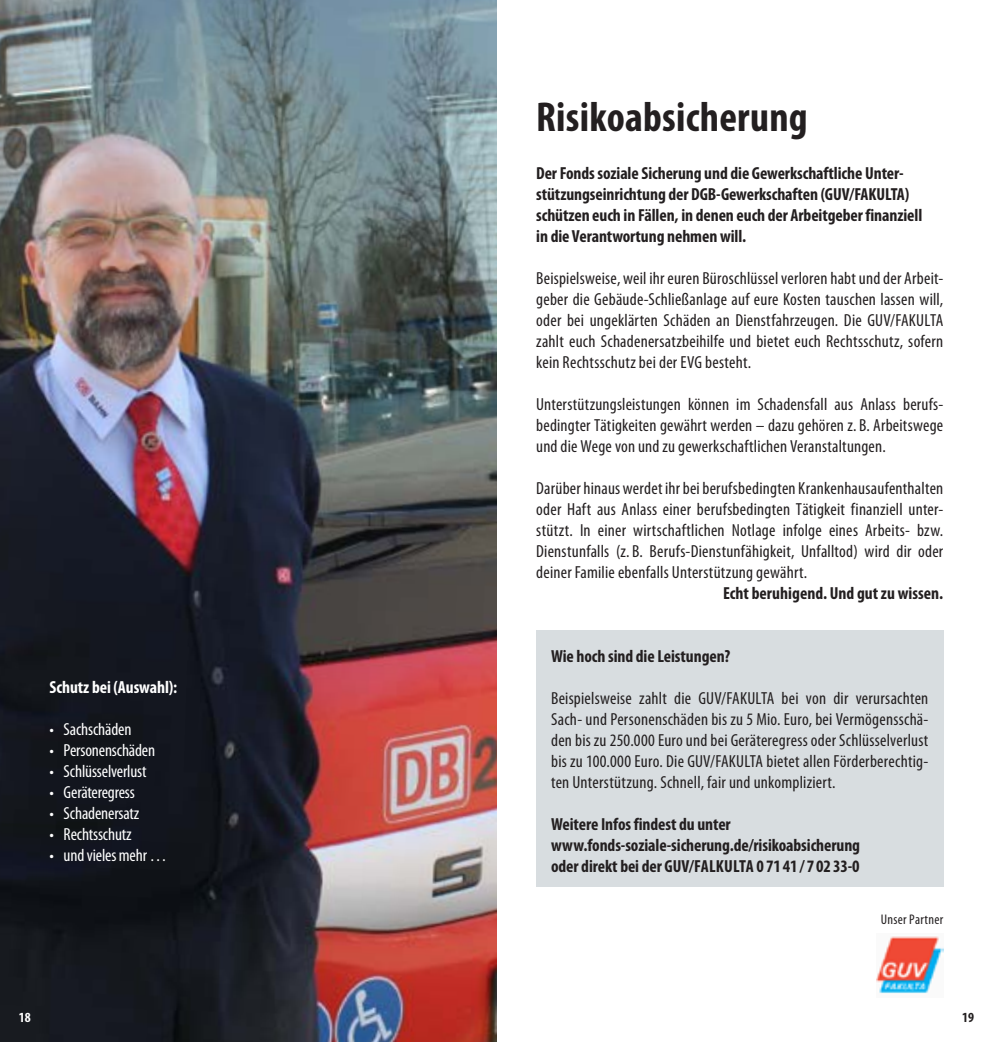
<style>
.page{position:relative;width:993px;height:1042px;background:#fff}
.page>*{position:absolute;margin:0;border:0;box-sizing:border-box;transform-origin:0 0}
._01_Headline_24_28{font:700 condensed 42px "Myriad Pro";letter-spacing:.005em;color:#231f20}
._03_Body{font:condensed 17.5px/21px "Myriad Pro";letter-spacing:.015em;color:#231f20;text-align:justify}
._03_Body_fett{font:700 condensed 17.5px/21px "Myriad Pro";letter-spacing:-.005em;color:#231f20}
.t1{font:condensed 17.5px "Myriad Pro";letter-spacing:-.01em;color:#fff}
._03_Body-2{font:700 condensed 17.5px "Myriad Pro";color:#231f20}
._03_Body_fett-2{font:700 condensed 17.5px "Myriad Pro";letter-spacing:-.005em;color:#fff}
._03_Body-3{font:condensed 14px "Myriad Pro";letter-spacing:.02em;color:#231f20}
._09_Seitenzahl{font:700 condensed 14px "Myriad Pro";color:#fff}
._09_Seitenzahl-2{font:700 condensed 14px "Myriad Pro";color:#231f20}
</style>
<div class="page">
<img style="left:0;top:0;width:496px;height:1042px">
<div style="left:536px;top:630px;width:407px;height:256px;background:#d8dde0"></div>
<img style="left:876px;top:936px;width:67px;height:58px">
<p class="_03_Body_fett-2" style="left:50px;top:678px;width:129px">Schutz bei (Auswahl):</p>
<p class="t1" style="left:50px;top:720px;width:83px">• Sachschäden</p>
<p class="t1" style="left:50px;top:741px;width:107px">• Personenschäden</p>
<p class="t1" style="left:50px;top:762px;width:98px">• Schlüsselverlust</p>
<p class="t1" style="left:50px;top:783px;width:87px">• Geräteregress</p>
<p class="t1" style="left:50px;top:804px;width:91px">• Schadenersatz</p>
<p class="t1" style="left:50px;top:825px;width:83px">• Rechtsschutz</p>
<p class="t1" style="left:50px;top:846px;width:119px">• und vieles mehr …</p>
<p class="_01_Headline_24_28" style="left:536px;top:94px;width:273px">Risikoabsicherung</p>
<p class="_03_Body_fett" style="left:536px;top:162px;width:387px">Der Fonds soziale Sicherung und die Gewerkschaftliche Unter&shy;stützungseinrichtung der DGB-Gewerkschaften (GUV/FAKULTA) schützen euch in Fällen, in denen euch der Arbeitgeber finanziell in die Verantwortung nehmen will.</p>
<p class="_03_Body" style="left:536px;top:268px;width:408px">Beispielsweise, weil ihr euren Büroschlüssel verloren habt und der Arbeit&shy;geber die Gebäude-Schließanlage auf eure Kosten tauschen lassen will, oder bei ungeklärten Schäden an Dienstfahrzeugen. Die GUV/FAKULTA zahlt euch Schadenersatzbeihilfe und bietet euch Rechtsschutz, sofern kein Rechtsschutz bei der EVG besteht.</p>
<p class="_03_Body" style="left:536px;top:394px;width:408px">Unterstützungsleistungen können im Schadensfall aus Anlass berufs&shy;bedingter Tätigkeiten gewährt werden – dazu gehören z. B. Arbeitswege und die Wege von und zu gewerkschaftlichen Veranstaltungen.</p>
<p class="_03_Body" style="left:536px;top:478px;width:408px">Darüber hinaus werdet ihr bei berufsbedingten Krankenhausaufenthalten oder Haft aus Anlass einer berufsbedingten Tätigkeit finanziell unter&shy;stützt. In einer wirtschaftlichen Notlage infolge eines Arbeits- bzw.<br>Dienstunfalls (z. B. Berufs-Dienstunfähigkeit, Unfalltod) wird dir oder deiner Familie ebenfalls Unterstützung gewährt.</p>
<p class="_03_Body-2" style="left:722px;top:583px;width:222px">Echt beruhigend. Und gut zu wissen.</p>
<p class="_03_Body_fett" style="left:551px;top:645px;width:181px">Wie hoch sind die Leistungen?</p>
<p class="_03_Body" style="left:551px;top:688px;width:379px">Beispielsweise zahlt die GUV/FAKULTA bei von dir verursachten Sach- und Personenschäden bis zu 5 Mio. Euro, bei Vermögensschä&shy;den bis zu 250.000 Euro und bei Geräteregress oder Schlüsselverlust bis zu 100.000 Euro. Die GUV/FAKULTA bietet allen Förderberechtig&shy;ten Unterstützung. Schnell, fair und unkompliziert.</p>
<p class="_03_Body_fett" style="left:551px;top:813px;width:310px">Weitere Infos findest du unter www.fonds-soziale-sicherung.de/risikoabsicherung</p>
<p class="_03_Body_fett" style="left:551px;top:855px;width:310px">oder direkt bei der GUV/FALKULTA 0 71 41 / 7 02 33-0</p>
<p class="_03_Body-3" style="left:880px;top:912px;width:64px">Unser Partner</p>
<p class="_09_Seitenzahl" style="left:19px;top:1010px;width:13px">18</p>
<p class="_09_Seitenzahl-2" style="left:961px;top:1010px;width:13px">19</p>
</div>
